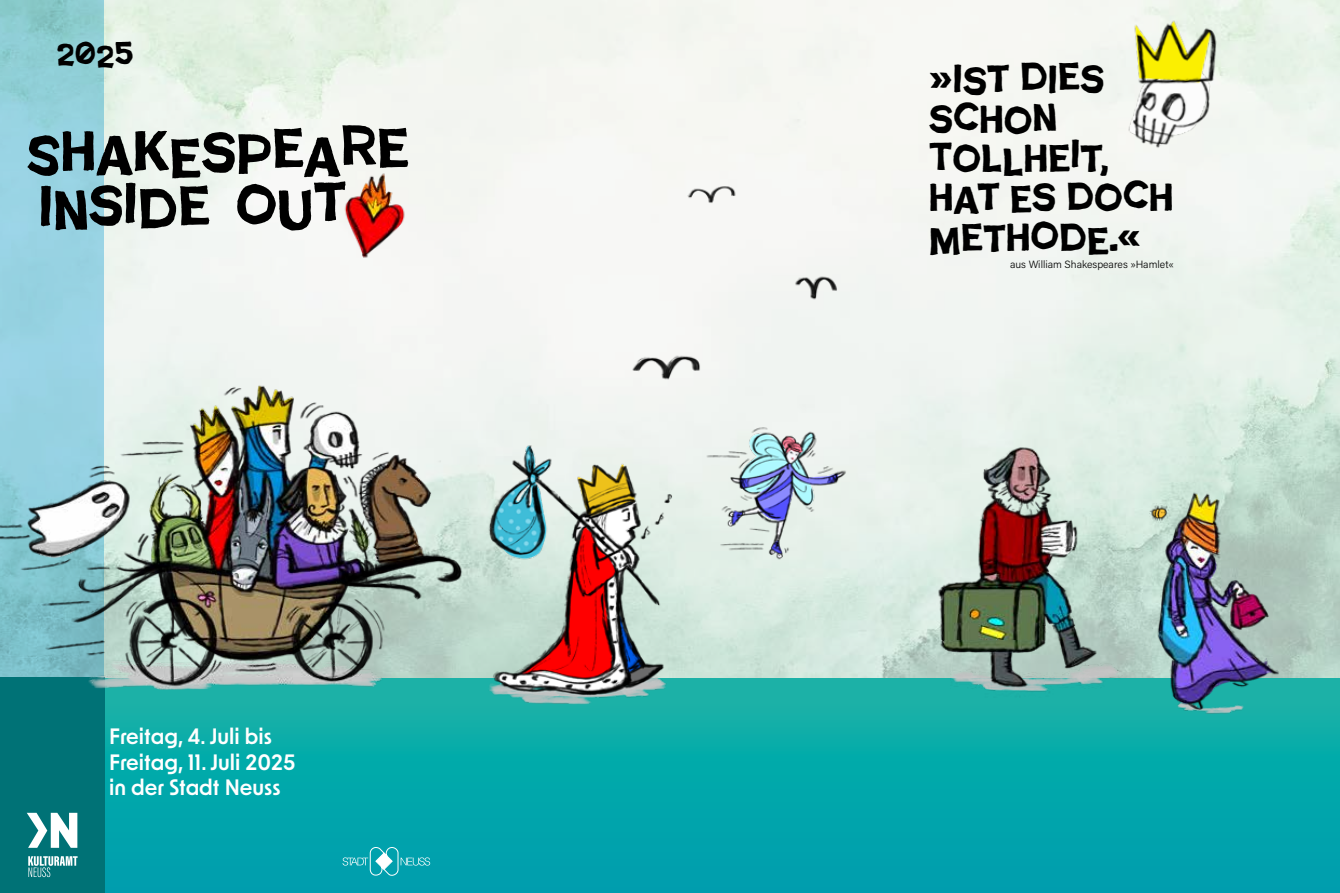
<style>
.page{position:relative;width:1340px;height:893px;background:#fff}
.page>*{position:absolute;margin:0;border:0;box-sizing:border-box;transform-origin:0 0}
.t1{font:57px/53.1px "Poster Cut Neue";color:#000}
.t2{font:39.3px/39.5px "Poster Cut Neue";color:#000}
.t3{font:31.95px "Poster Cut Neue";color:#000}
.t4{font:600 21.3px/25.5px "New Order";color:#fff}
.t5{font:300 10.5px "Acumin Pro";color:#000}
</style>
<div class="page">
<img style="left:104px;top:0;width:1235px;height:679px">
<svg style="left:0;top:0;width:104px;height:678px;fill:#96d2e1"></svg>
<div style="left:1px;top:679px;width:1338px;height:214px;background:linear-gradient(to bottom,#16b3a7,#009dae)"></div>
<svg style="left:342px;top:847px;width:88px;height:29px"></svg>
<div style="left:0;top:678px;width:104px;height:215px;background:#007276"></div>
<svg style="left:27px;top:813px;width:50px;height:35px"></svg>
<svg style="left:28px;top:856px;width:50px;height:21px"></svg>
<img style="left:478px;top:429px;width:234px;height:288px">
<img style="left:595px;top:398px;width:268px;height:212px">
<img style="left:337px;top:167px;width:75px;height:93px">
<img style="left:1px;top:350px;width:469px;height:380px">
<img style="left:1099px;top:646px;width:28px;height:56px">
<img style="left:892px;top:364px;width:207px;height:433px">
<img style="left:1149px;top:486px;width:130px;height:237px">
<img style="left:1118px;top:12px;width:112px;height:150px">
<img style="left:684px;top:183px;width:56px;height:26px">
<img style="left:767px;top:260px;width:83px;height:45px">
<img style="left:597px;top:333px;width:115px;height:51px">
<h3 class="t3" style="left:56px;top:36px;width:78px">2025</h3>
<h1 class="t1" style="left:27px;top:128px;width:383px">SHAKESPEARE<br>INSIDE OUT</h1>
<p class="t4" style="left:109px;top:723px;width:188px">Freitag, 4. Juli bis<br>Freitag, 11. Juli 2025 in der Stadt Neuss</p>
<h2 class="t2" style="left:928px;top:60px;width:246px">»IST DIES<br>SCHON<br>TOLLHEIT,<br>HAT ES DOCH<br>METHODE.«</h2>
<p class="t5" style="left:1010px;top:257px;width:165px">aus William Shakespeares »Hamlet«</p>
</div>
